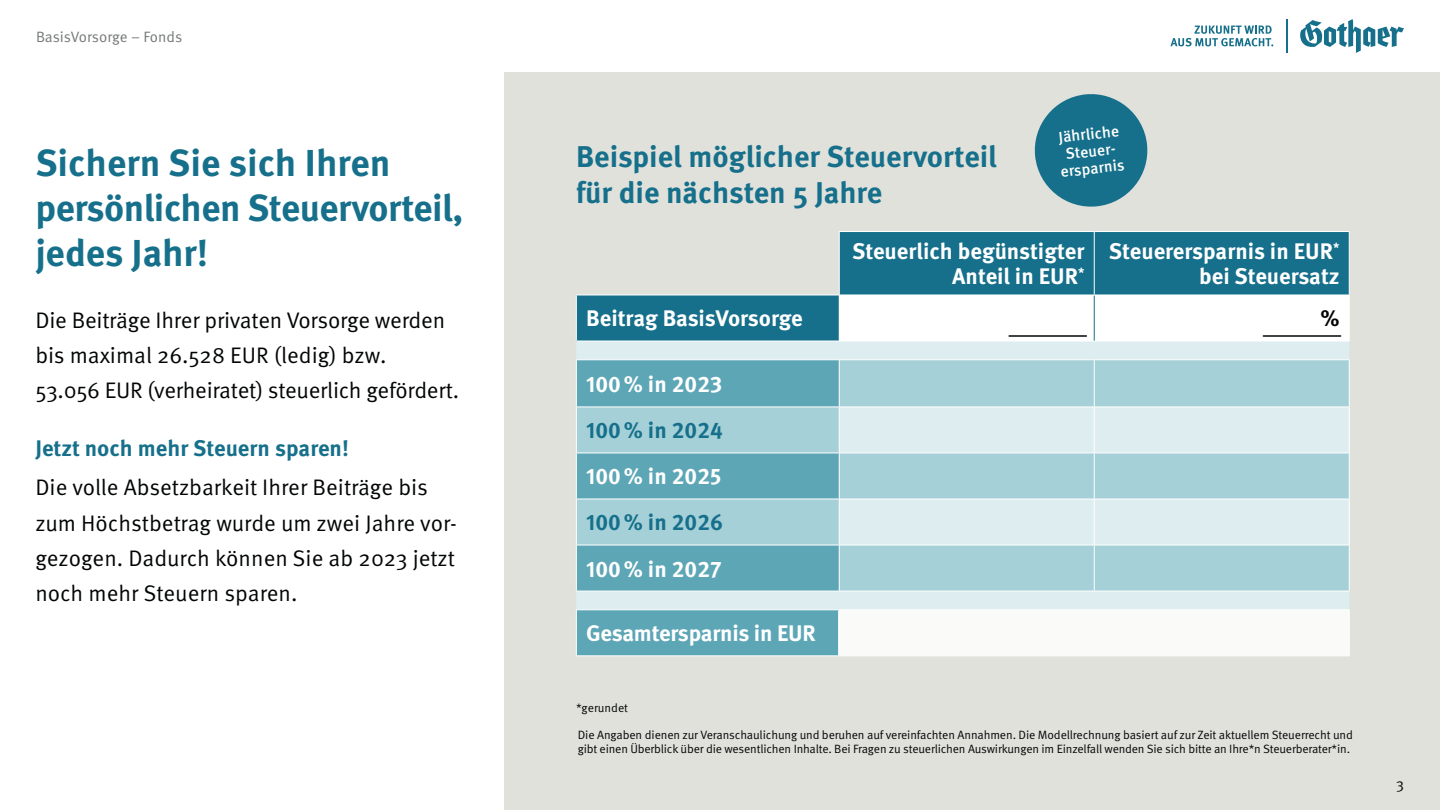
<style>
.page{position:relative;width:1440px;height:810px;background:#fff}
.page>*{position:absolute;margin:0;border:0;box-sizing:border-box;transform-origin:0 0}
.t1{font:700 37.5px/45px "Meta Pro";letter-spacing:-.01em;color:#16708b}
.t2{font:700 30px/36px "Meta Pro";color:#16708b}
.t3{font:22.5px/35.2px "Meta Pro Norm";letter-spacing:-.005em;color:#030505}
.t4{font:700 22.5px/24.8px "Meta Pro";color:#fff;text-align:right}
.t5{font:700 22.5px "Meta Pro";color:#16708b}
.t6{font:700 22.5px "Meta Pro";color:#030505}
.t7{font:500 15.75px/17.2px "Meta Pro";color:#fff;text-align:center}
.t8{font:15px "Meta Pro Norm";letter-spacing:-.005em;color:#757778}
.t9{font:15px "Meta Pro Norm";color:#030505}
.t10{font:12px/14.4px "Meta Pro Norm";letter-spacing:-.015em;color:#030505}
</style>
<div class="page">
<div style="left:504px;top:72px;width:936px;height:738px;background:#e0e1db"></div>
<svg style="left:1034px;top:94px;width:114px;height:113px"></svg>
<div style="left:576px;top:295px;width:263px;height:46px;background:#16708b"></div>
<svg style="left:840px;top:232px;width:509px;height:109px;background:#77abbb"></svg>
<div style="left:576px;top:342px;width:773px;height:267px;background:#deeef0"></div>
<svg style="left:576px;top:592px;width:263px;height:63px;background:#81bac6"></svg>
<svg style="left:577px;top:360px;width:772px;height:231px;background:#a6cfd7"></svg>
<div style="left:840px;top:610px;width:509px;height:45px;background:#fafaf9"></div>
<hr style="left:838px;top:610px;width:2px;height:45px;background:#fff">
<hr style="left:839px;top:231px;width:255px;height:1px;background:#fff">
<hr style="left:839px;top:232px;width:1px;height:63px;background:#fff">
<hr style="left:1094px;top:231px;width:256px;height:1px;background:#fff">
<hr style="left:1094px;top:232px;width:1px;height:63px;background:#fff">
<hr style="left:1349px;top:232px;width:1px;height:63px;background:#fff">
<hr style="left:576px;top:295px;width:1px;height:46px;background:#fff">
<hr style="left:839px;top:295px;width:1px;height:46px;background:#fff">
<hr style="left:1349px;top:295px;width:1px;height:46px;background:#fff">
<hr style="left:576px;top:341px;width:263px;height:1px;background:#fff">
<hr style="left:839px;top:341px;width:255px;height:1px;background:#fff">
<hr style="left:1094px;top:341px;width:256px;height:1px;background:#fff">
<hr style="left:1094px;top:295px;width:1px;height:46px;background:#16708b">
<hr style="left:576px;top:295px;width:263px;height:1px;background:#fff">
<hr style="left:839px;top:295px;width:255px;height:1px;background:#fff">
<hr style="left:1094px;top:295px;width:256px;height:1px;background:#fff">
<hr style="left:576px;top:359px;width:263px;height:1px;background:#fff">
<hr style="left:839px;top:359px;width:255px;height:1px;background:#fff">
<hr style="left:839px;top:360px;width:1px;height:47px;background:#fff">
<hr style="left:1094px;top:359px;width:256px;height:1px;background:#fff">
<hr style="left:1094px;top:360px;width:1px;height:47px;background:#fff">
<hr style="left:576px;top:407px;width:263px;height:1px;background:#fff">
<hr style="left:839px;top:407px;width:255px;height:1px;background:#fff">
<hr style="left:839px;top:407px;width:1px;height:46px;background:#fff">
<hr style="left:1094px;top:407px;width:256px;height:1px;background:#fff">
<hr style="left:1094px;top:407px;width:1px;height:46px;background:#fff">
<hr style="left:576px;top:453px;width:263px;height:1px;background:#fff">
<hr style="left:839px;top:453px;width:255px;height:1px;background:#fff">
<hr style="left:839px;top:453px;width:1px;height:46px;background:#fff">
<hr style="left:1094px;top:453px;width:256px;height:1px;background:#fff">
<hr style="left:1094px;top:453px;width:1px;height:46px;background:#fff">
<hr style="left:576px;top:499px;width:263px;height:1px;background:#fff">
<hr style="left:839px;top:499px;width:255px;height:1px;background:#fff">
<hr style="left:839px;top:499px;width:1px;height:46px;background:#fff">
<hr style="left:1094px;top:499px;width:256px;height:1px;background:#fff">
<hr style="left:1094px;top:499px;width:1px;height:46px;background:#fff">
<hr style="left:576px;top:545px;width:263px;height:1px;background:#fff">
<hr style="left:839px;top:545px;width:255px;height:1px;background:#fff">
<hr style="left:839px;top:545px;width:1px;height:46px;background:#fff">
<hr style="left:1094px;top:545px;width:256px;height:1px;background:#fff">
<hr style="left:1094px;top:545px;width:1px;height:46px;background:#fff">
<hr style="left:576px;top:591px;width:263px;height:1px;background:#fff">
<hr style="left:839px;top:591px;width:255px;height:1px;background:#fff">
<hr style="left:1094px;top:591px;width:256px;height:1px;background:#fff">
<hr style="left:576px;top:609px;width:263px;height:1px;background:#fff">
<hr style="left:576px;top:610px;width:1px;height:45px;background:#fff">
<hr style="left:839px;top:609px;width:255px;height:1px;background:#fff">
<hr style="left:1094px;top:609px;width:256px;height:1px;background:#fff">
<hr style="left:1349px;top:610px;width:1px;height:45px;background:#fff">
<hr style="left:576px;top:655px;width:263px;height:1px;background:#fff">
<hr style="left:839px;top:655px;width:255px;height:1px;background:#fff">
<hr style="left:1094px;top:655px;width:256px;height:1px;background:#fff">
<hr style="left:576px;top:360px;width:1px;height:47px;background:#fff">
<hr style="left:576px;top:407px;width:1px;height:46px;background:#fff">
<hr style="left:576px;top:453px;width:1px;height:46px;background:#fff">
<hr style="left:576px;top:499px;width:1px;height:46px;background:#fff">
<hr style="left:576px;top:545px;width:1px;height:46px;background:#fff">
<hr style="left:1349px;top:360px;width:1px;height:47px;background:#fff">
<hr style="left:1349px;top:407px;width:1px;height:46px;background:#fff">
<hr style="left:1349px;top:453px;width:1px;height:46px;background:#fff">
<hr style="left:1349px;top:499px;width:1px;height:46px;background:#fff">
<hr style="left:1349px;top:545px;width:1px;height:46px;background:#fff">
<hr style="left:1009px;top:335px;width:77px;height:2px;background:#030505">
<hr style="left:1263px;top:335px;width:78px;height:2px;background:#030505">
<svg style="left:1170px;top:26px;width:103px;height:20px"></svg>
<svg style="left:1300px;top:19px;width:104px;height:34px"></svg>
<hr style="left:1286px;top:19px;width:2px;height:34px;background:#16708b">
<p class="t8" style="left:36px;top:25px;width:148px">BasisVorsorge – Fonds</p>
<h1 class="t1" style="left:35px;top:138px;width:430px">Sichern Sie sich Ihren persönlichen Steuervorteil, jedes Jahr!</h1>
<h3 class="t3" style="left:35px;top:301px;width:425px">Die Beiträge Ihrer privaten Vorsorge werden bis maximal 26.528 EUR (ledig) bzw.<br>53.056 EUR (verheiratet) steuerlich gefördert.</h3>
<h3 class="t5" style="left:35px;top:431px;width:315px">Jetzt noch mehr Steuern sparen!</h3>
<h3 class="t3" style="left:35px;top:469px;width:423px">Die volle Absetzbarkeit Ihrer Beiträge bis zum Höchstbetrag wurde um zwei Jahre vor&shy;gezogen. Dadurch können Sie ab 2023 jetzt noch mehr Steuern sparen.</h3>
<h2 class="t2" style="left:576px;top:136px;width:423px">Beispiel möglicher Steuervorteil für die nächsten 5 Jahre</h2>
<h3 class="t7" style="left:1056px;top:128px;width:66px;rotate:-6deg">Jährliche<br>Steuer&shy;ersparnis</h3>
<h3 class="t4" style="left:852px;top:238px;width:234px">Steuerlich begünstigter<br>Anteil in EUR<sup>*</sup></h3>
<h3 class="t4" style="left:1109px;top:238px;width:232px">Steuerersparnis in EUR<sup>* </sup>bei Steuersatz</h3>
<h3 class="t4" style="left:586px;top:305px;width:218px">Beitrag BasisVorsorge</h3>
<h3 class="t6" style="left:1320px;top:301px;width:21px">%</h3>
<h3 class="t4" style="left:586px;top:370px;width:138px">100% in 2023</h3>
<h3 class="t5" style="left:586px;top:413px;width:138px">100% in 2024</h3>
<h3 class="t4" style="left:586px;top:463px;width:137px">100% in 2025</h3>
<h3 class="t5" style="left:586px;top:505px;width:138px">100% in 2026</h3>
<h3 class="t4" style="left:586px;top:555px;width:137px">100% in 2027</h3>
<h3 class="t4" style="left:586px;top:620px;width:231px">Gesamtersparnis in EUR</h3>
<p class="t10" style="left:576px;top:700px;width:54px">*gerundet</p>
<p class="t10" style="left:578px;top:727px;width:777px">Die Angaben dienen zur Veranschaulichung und beruhen auf vereinfachten Annahmen. Die Modellrechnung basiert auf zur Zeit aktuellem Steuerrecht und gibt einen Überblick über die wesentlichen Inhalte. Bei Fragen zu steuerlichen Auswirkungen im Einzelfall wenden Sie sich bitte an Ihre*n Steuerberater*in.</p>
<p class="t9" style="left:1396px;top:772px;width:9px">3</p>
</div>
